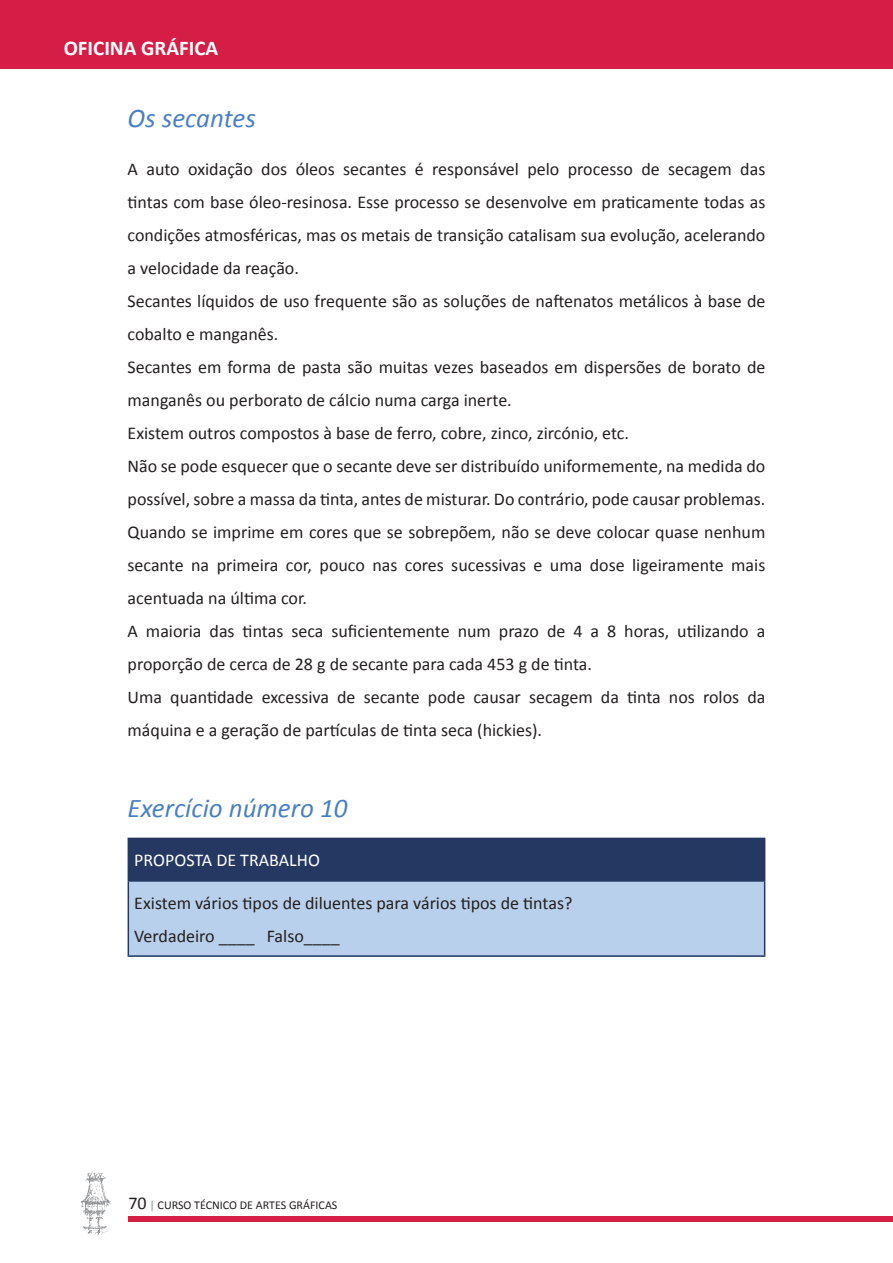
<style>
.page{position:relative;width:893px;height:1263px;background:#fff}
.page>*{position:absolute;margin:0;border:0;box-sizing:border-box;transform-origin:0 0}
.Tx_Subtítulo{font:italic 27px "Calibri";color:#4a80c2}
.t1{font:700 21px "Calibri";color:#fff}
.Tx_Normal{font:18px/33px "Calibri";color:#231f20}
.Tx_Normal-2{font:18px "Calibri";color:#fff}
.t2{font:12px "Calibri";color:#231f20}
.s1{font-size:18px}
.s2{color:#8f9194}
</style>
<div class="page">
<div style="left:128px;top:1216px;width:765px;height:5px;background:#d61d46"></div>
<div style="left:0;top:0;width:893px;height:68px;background:#d61d46"></div>
<svg style="left:80px;top:1171px;width:31px;height:64px"></svg>
<div style="left:128px;top:838px;width:637px;height:43px;background:#243862"></div>
<div style="left:128px;top:881px;width:637px;height:75px;background:#b8d0eb"></div>
<hr style="left:128px;top:880px;width:637px;height:2px;background:#243862">
<hr style="left:128px;top:882px;width:1px;height:73px;background:#243862">
<hr style="left:764px;top:882px;width:1px;height:73px;background:#243862">
<hr style="left:128px;top:955px;width:637px;height:2px;background:#243862">
<p class="t1" style="left:64px;top:35px;width:156px">OFICINA GRÁFICA</p>
<p class="Tx_Subtítulo" style="left:128px;top:99px;width:130px">Os secantes</p>
<p class="Tx_Normal" style="left:128px;top:152px;width:639px;text-align:justify">A auto oxidação dos óleos secantes é responsável pelo processo de secagem das tintas com base óleo-resinosa. Esse processo se desenvolve em praticamente todas as condições atmosféricas, mas os metais de transição catalisam sua evolução, acelerando a velocidade da reação.</p>
<p class="Tx_Normal" style="left:128px;top:284px;width:639px">Secantes líquidos de uso frequente são as soluções de naftenatos metálicos à base de cobalto e manganês.</p>
<p class="Tx_Normal" style="left:128px;top:350px;width:639px">Secantes em forma de pasta são muitas vezes baseados em dispersões de borato de manganês ou perborato de cálcio numa carga inerte.</p>
<p class="Tx_Normal" style="left:128px;top:416px;width:503px">Existem outros compostos à base de ferro, cobre, zinco, zircónio, etc.</p>
<p class="Tx_Normal" style="left:128px;top:449px;width:639px">Não se pode esquecer que o secante deve ser distribuído uniformemente, na medida do possível, sobre a massa da tinta, antes de misturar. Do contrário, pode causar problemas.</p>
<p class="Tx_Normal" style="left:128px;top:515px;width:639px;text-align:justify">Quando se imprime em cores que se sobrepõem, não se deve colocar quase nenhum secante na primeira cor, pouco nas cores sucessivas e uma dose ligeiramente mais acentuada na última cor.</p>
<p class="Tx_Normal" style="left:128px;top:614px;width:639px">A maioria das tintas seca suficientemente num prazo de 4 a 8 horas, utilizando a proporção de cerca de 28 g de secante para cada 453 g de tinta.</p>
<p class="Tx_Normal" style="left:128px;top:680px;width:639px">Uma quantidade excessiva de secante pode causar secagem da tinta nos rolos da máquina e a geração de partículas de tinta seca (hickies).</p>
<p class="Tx_Subtítulo" style="left:128px;top:789px;width:221px">Exercício número 10</p>
<p class="Tx_Normal-2" style="left:134px;top:849px;width:187px">PROPOSTA DE TRABALHO</p>
<p class="Tx_Normal" style="left:134px;top:886px;width:440px">Existem vários tipos de diluentes para vários tipos de tintas?</p>
<p class="Tx_Normal" style="left:134px;top:919px;width:207px">Verdadeiro ____ Falso____</p>
<p class="t2" style="left:128px;top:1197px;width:211px"><span class="s1">70</span> <span class="s2">|</span> CURSO TÉCNICO DE ARTES GRÁFICAS</p>
</div>
